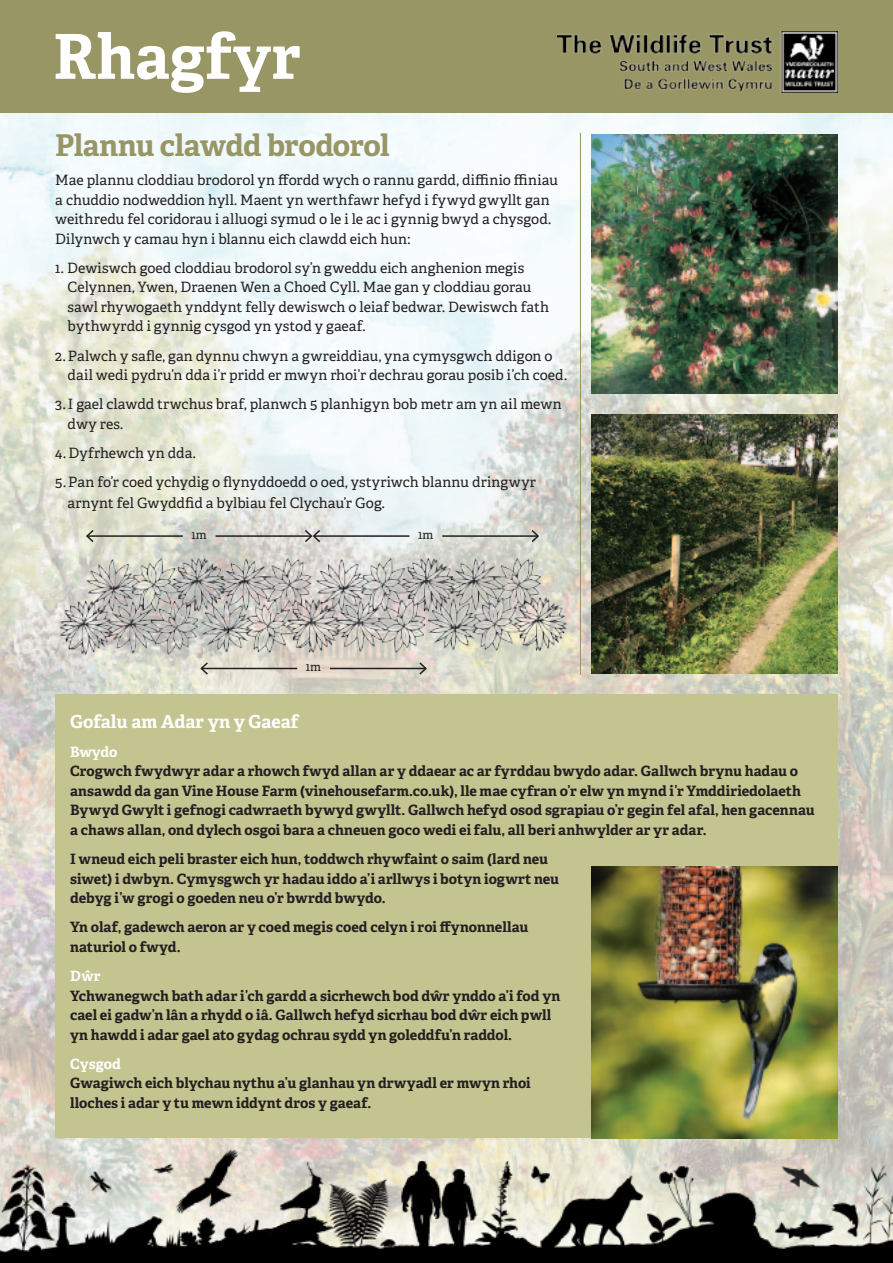
<style>
.page{position:relative;width:893px;height:1263px;background:#fff}
.page>*{position:absolute;margin:0;border:0;box-sizing:border-box;transform-origin:0 0}
.t1{font:700 61.95px "Adelle Basic";letter-spacing:.005em;color:#fff}
.t2{font:700 30px "Adelle Basic";letter-spacing:-.02em;color:#989665}
.t3{font:700 18px "Adelle Basic";color:#fff}
.t4{font:700 14.25px/19.5px "Adelle Basic";color:#231f20}
.t5{font:14.25px/19.5px "Adelle Basic";letter-spacing:.005em;color:#231f20}
.t6{font:700 14.25px "Adelle Basic";color:#fff}
.t7{font:12px "Adelle Basic";color:#231f20}
</style>
<div class="page">
<img style="left:0;top:113px;width:893px;height:1028px">
<img style="left:0;top:1141px;width:893px;height:122px">
<div style="left:0;top:0;width:893px;height:113px;background:#989665"></div>
<div style="left:55px;top:694px;width:783px;height:444px;background:#c3c490"></div>
<img style="left:591px;top:867px;width:247px;height:271px">
<hr style="left:580px;top:133px;width:1px;height:542px;background:#989665">
<img style="left:591px;top:415px;width:247px;height:258px">
<img style="left:591px;top:134px;width:247px;height:259px">
<img style="left:60px;top:554px;width:506px;height:104px">
<hr style="left:87px;top:535px;width:96px;height:2px;background:#231f20">
<svg style="left:85px;top:528px;width:10px;height:16px"></svg>
<hr style="left:216px;top:535px;width:95px;height:2px;background:#231f20">
<hr style="left:314px;top:535px;width:95px;height:2px;background:#231f20">
<svg style="left:303px;top:528px;width:19px;height:16px"></svg>
<hr style="left:442px;top:535px;width:96px;height:2px;background:#231f20">
<svg style="left:530px;top:528px;width:10px;height:16px"></svg>
<hr style="left:201px;top:668px;width:96px;height:1px;background:#231f20">
<svg style="left:199px;top:661px;width:10px;height:15px"></svg>
<hr style="left:330px;top:668px;width:96px;height:1px;background:#231f20">
<svg style="left:418px;top:661px;width:10px;height:15px"></svg>
<img style="left:558px;top:31px;width:279px;height:61px">
<h1 class="t1" style="left:53px;top:17px;width:249px">Rhagfyr</h1>
<h2 class="t2" style="left:55px;top:126px;width:336px">Plannu clawdd brodorol</h2>
<p class="t5" style="left:55px;top:170px;width:504px">Mae plannu cloddiau brodorol yn ffordd wych o rannu gardd, diffinio ffiniau a chuddio nodweddion hyll. Maent yn werthfawr hefyd i fywyd gwyllt gan weithredu fel coridorau i alluogi symud o le i le ac i gynnig bwyd a chysgod.<br>Dilynwch y camau hyn i blannu eich clawdd eich hun:</p>
<p class="t5" style="left:68px;top:258px;width:483px;text-indent:-12px">1. Dewiswch goed cloddiau brodorol sy’n gweddu eich anghenion megis Celynnen, Ywen, Draenen Wen a Choed Cyll. Mae gan y cloddiau gorau sawl rhywogaeth ynddynt felly dewiswch o leiaf bedwar. Dewiswch fath bythwyrdd i gynnig cysgod yn ystod y gaeaf.</p>
<p class="t5" style="left:68px;top:346px;width:501px;text-indent:-12px">2. Palwch y safle, gan dynnu chwyn a gwreiddiau, yna cymysgwch ddigon o dail wedi pydru’n dda i’r pridd er mwyn rhoi’r dechrau gorau posib i’ch coed.</p>
<p class="t5" style="left:68px;top:395px;width:496px;text-indent:-12px">3. I gael clawdd trwchus braf, planwch 5 planhigyn bob metr am yn ail mewn dwy res.</p>
<p class="t5" style="left:55px;top:443px;width:142px">4. Dyfrhewch yn dda.</p>
<p class="t5" style="left:68px;top:472px;width:470px;line-height:21px;text-indent:-12px">5. Pan fo’r coed ychydig o flynyddoedd o oed, ystyriwch blannu dringwyr arnynt fel Gwyddfid a bylbiau fel Clychau’r Gog.</p>
<p class="t7" style="left:192px;top:527px;width:17px">1m</p>
<p class="t7" style="left:418px;top:527px;width:17px">1m</p>
<p class="t7" style="left:306px;top:659px;width:17px">1m</p>
<p class="t3" style="left:70px;top:710px;width:230px">Gofalu am Adar yn y Gaeaf</p>
<p class="t6" style="left:70px;top:743px;width:49px">Bwydo</p>
<p class="t4" style="left:70px;top:761px;width:746px">Crogwch fwydwyr adar a rhowch fwyd allan ar y ddaear ac ar fyrddau bwydo adar. Gallwch brynu hadau o ansawdd da gan Vine House Farm (vinehousefarm.co.uk), lle mae cyfran o’r elw yn mynd i’r Ymddiriedolaeth Bywyd Gwylt i gefnogi cadwraeth bywyd gwyllt. Gallwch hefyd osod sgrapiau o’r gegin fel afal, hen gacennau a chaws allan, ond dylech osgoi bara a chneuen goco wedi ei falu, all beri anhwylder ar yr adar.</p>
<p class="t4" style="left:70px;top:849px;width:490px">I wneud eich peli braster eich hun, toddwch rhywfaint o saim (lard neu siwet) i dwbyn. Cymysgwch yr hadau iddo a’i arllwys i botyn iogwrt neu debyg i’w grogi o goeden neu o’r bwrdd bwydo.</p>
<p class="t4" style="left:70px;top:917px;width:460px">Yn olaf, gadewch aeron ar y coed megis coed celyn i roi ffynonnellau naturiol o fwyd.</p>
<p class="t6" style="left:70px;top:967px;width:32px">Dŵr</p>
<p class="t4" style="left:70px;top:986px;width:492px">Ychwanegwch bath adar i’ch gardd a sicrhewch bod dŵr ynddo a’i fod yn cael ei gadw’n lân a rhydd o iâ. Gallwch hefyd sicrhau bod dŵr eich pwll yn hawdd i adar gael ato gydag ochrau sydd yn goleddfu’n raddol.</p>
<p class="t6" style="left:70px;top:1054px;width:52px">Cysgod</p>
<p class="t4" style="left:70px;top:1073px;width:462px">Gwagiwch eich blychau nythu a’u glanhau yn drwyadl er mwyn rhoi lloches i adar y tu mewn iddynt dros y gaeaf.</p>
</div>
